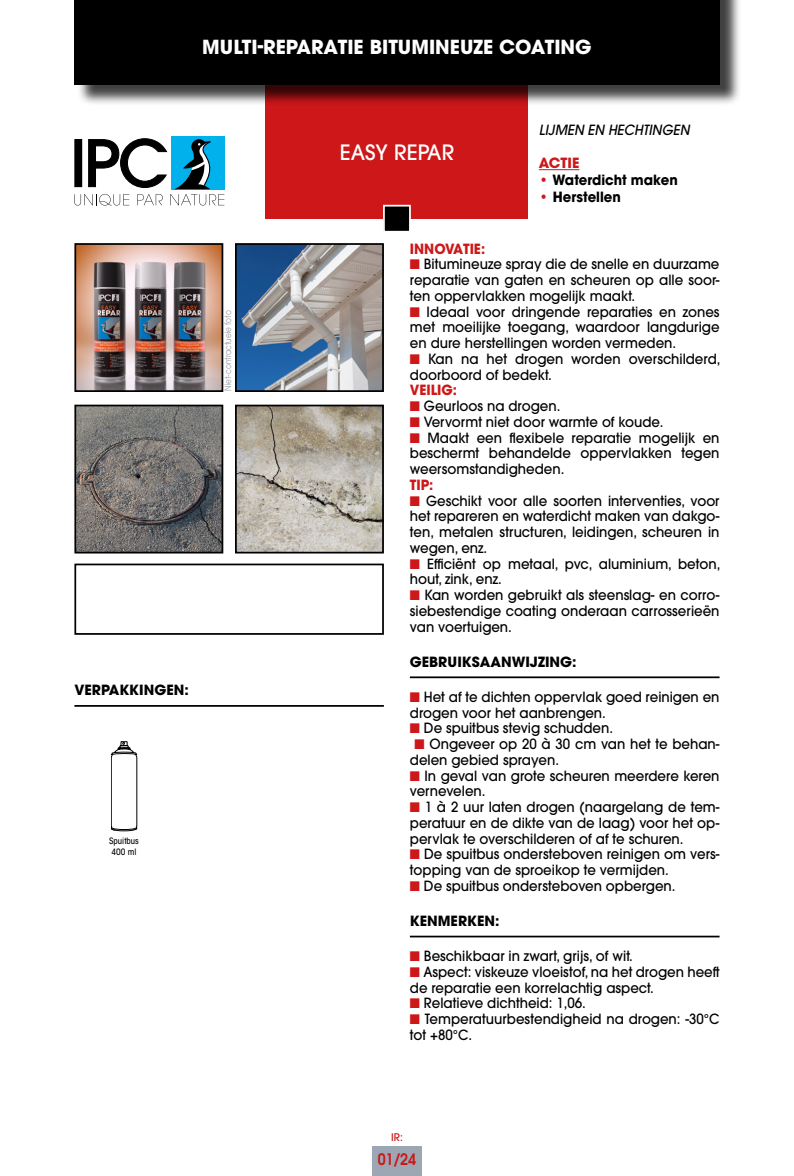
<style>
.page{position:relative;width:794px;height:1176px;background:#fff}
.page>*{position:absolute;margin:0;border:0;box-sizing:border-box;transform-origin:0 0}
.t1{font:500 21px "ITC Avant Garde Std";color:#fff}
.t2{font:700 19.25px "ITC Avant Garde Std";color:#fff}
.t3{font:600 15.75px "ITC Avant Garde Std";color:#cd1719;scale:.9 1}
.t4{font:500 14px/15.8px "ITC Avant Garde Std";color:#000;scale:.95 1}
.t5{font:700 14px "ITC Avant Garde Std";color:#000}
.t6{font:700 14px "ITC Avant Garde Std";color:#000;scale:.95 1}
.t7{font:700 14px "ITC Avant Garde Std";color:#cd1719;scale:.95 1}
.t8{font:italic 500 14px "ITC Avant Garde Std";color:#000;scale:.95 1}
.t9{font:700 14px "ITC Avant Garde Std";color:#cd1719}
.t10{font:500 10.5px "ITC Avant Garde Std";color:#cd1719}
.t11{font:8.75px "ITC Avant Garde Std";color:#91989c;scale:.85 1}
.t12{font:500 condensed 8.75px "ITC Avant Garde Std";color:#000}
.s1{color:#cd1719}
</style>
<div class="page">
<div style="left:74px;top:563px;width:310px;height:72px;border:2px solid #000"></div>
<div style="left:266px;top:79px;width:262px;height:140px;background:#cd1719"></div>
<div style="left:77px;top:0;width:664px;height:106px;background:#000;opacity:.75"></div>
<div style="left:74px;top:0;width:645px;height:84px;background:#000"></div>
<div style="left:372px;top:1146px;width:50px;height:30px;background:#9ca7b3"></div>
<div style="left:171px;top:136px;width:53px;height:53px;background:#00b1eb"></div>
<svg style="left:74px;top:138px;width:150px;height:67px"></svg>
<div style="left:384px;top:206px;width:26px;height:26px;background:#000"></div>
<div style="left:383px;top:205px;width:28px;height:28px;border:2px solid #fff"></div>
<hr style="left:539px;top:169px;width:40px;height:1px;background:#cd1719">
<hr style="left:74px;top:705px;width:310px;height:2px;background:#000">
<hr style="left:410px;top:676px;width:309px;height:2px;background:#000">
<hr style="left:410px;top:935px;width:309px;height:2px;background:#000">
<svg style="left:111px;top:741px;width:26px;height:90px"></svg>
<img style="left:77px;top:246px;width:143px;height:143px">
<div style="left:74px;top:243px;width:149px;height:149px;border:2px solid #000"></div>
<img style="left:77px;top:408px;width:143px;height:142px">
<div style="left:74px;top:405px;width:149px;height:148px;border:2px solid #000"></div>
<img style="left:238px;top:246px;width:143px;height:143px">
<div style="left:235px;top:243px;width:149px;height:149px;border:2px solid #000"></div>
<img style="left:238px;top:408px;width:143px;height:142px">
<div style="left:235px;top:405px;width:149px;height:148px;border:2px solid #000"></div>
<p class="t2" style="left:202px;top:34px;width:391px">MULTI-REPARATIE BITUMINEUZE COATING</p>
<p class="t11" style="left:223px;top:391px;width:96px;rotate:-90deg">Niet-contractuele foto</p>
<p class="t5" style="left:74px;top:681px;width:116px">VERPAKKINGEN:</p>
<p class="t12" style="left:109px;top:836px;width:31px">Spuitbus</p>
<p class="t12" style="left:112px;top:846px;width:26px">400 ml</p>
<p class="t1" style="left:340px;top:139px;width:116px">EASY REPAR</p>
<p class="t8" style="left:539px;top:121px;width:160px">LIJMEN EN HECHTINGEN</p>
<p class="t9" style="left:539px;top:154px;width:42px">ACTIE</p>
<p class="t6" style="left:539px;top:171px;width:148px"><span class="s1">•</span> Waterdicht maken</p>
<p class="t6" style="left:539px;top:187px;width:88px"><span class="s1">•</span> Herstellen</p>
<p class="t7" style="left:410px;top:239px;width:81px">INNOVATIE:</p>
<p class="t4" style="left:410px;top:256px;width:327px;text-align:justify"><span class="s1">■</span> Bitumineuze spray die de snelle en duurzame reparatie van gaten en scheuren op alle soor&shy;ten oppervlakken mogelijk maakt.</p>
<p class="t4" style="left:410px;top:303px;width:327px;text-align:justify"><span class="s1">■</span> Ideaal voor dringende reparaties en zones met moeilijke toegang, waardoor langdurige en dure herstellingen worden vermeden.</p>
<p class="t4" style="left:410px;top:351px;width:328px"><span class="s1">■</span> Kan na het drogen worden overschilderd, doorboord of bedekt.</p>
<p class="t7" style="left:410px;top:381px;width:51px">VEILIG:</p>
<p class="t4" style="left:410px;top:398px;width:160px"><span class="s1">■</span> Geurloos na drogen.</p>
<p class="t4" style="left:410px;top:414px;width:268px"><span class="s1">■</span> Vervormt niet door warmte of koude.</p>
<p class="t4" style="left:410px;top:429px;width:327px;text-align:justify"><span class="s1">■</span> Maakt een flexibele reparatie mogelijk en beschermt behandelde oppervlakken tegen weersomstandigheden.</p>
<p class="t7" style="left:410px;top:475px;width:26px">TIP:</p>
<p class="t4" style="left:410px;top:492px;width:327px;text-align:justify"><span class="s1">■</span> Geschikt voor alle soorten interventies, voor het repareren en waterdicht maken van dakgo&shy;ten, metalen structuren, leidingen, scheuren in wegen, enz.</p>
<p class="t4" style="left:410px;top:555px;width:328px"><span class="s1">■</span> Efficiënt op metaal, pvc, aluminium, beton, hout, zink, enz.</p>
<p class="t4" style="left:410px;top:587px;width:327px;text-align:justify"><span class="s1">■</span> Kan worden gebruikt als steenslag- en corro&shy;siebestendige coating onderaan carrosserieën van voertuigen.</p>
<p class="t5" style="left:410px;top:652px;width:168px">GEBRUIKSAANWIJZING:</p>
<p class="t4" style="left:410px;top:688px;width:327px"><span class="s1">■</span> Het af te dichten oppervlak goed reinigen en drogen voor het aanbrengen.</p>
<p class="t4" style="left:410px;top:720px;width:215px"><span class="s1">■</span> De spuitbus stevig schudden.</p>
<p class="t4" style="left:410px;top:736px;width:327px;text-indent:5px"><span class="s1">■</span> Ongeveer op 20 à 30 cm van het te behan&shy;delen gebied sprayen.</p>
<p class="t4" style="left:410px;top:767px;width:327px"><span class="s1">■</span> In geval van grote scheuren meerdere keren vernevelen.</p>
<p class="t4" style="left:410px;top:799px;width:327px;text-align:justify"><span class="s1">■</span> 1 à 2 uur laten drogen (naargelang de tem&shy;peratuur en de dikte van de laag) voor het op&shy;pervlak te overschilderen of af te schuren.</p>
<p class="t4" style="left:410px;top:846px;width:327px"><span class="s1">■</span> De spuitbus ondersteboven reinigen om vers&shy;topping van de sproeikop te vermijden.</p>
<p class="t4" style="left:410px;top:877px;width:281px"><span class="s1">■</span> De spuitbus ondersteboven opbergen.</p>
<p class="t5" style="left:410px;top:911px;width:91px">KENMERKEN:</p>
<p class="t4" style="left:410px;top:948px;width:236px"><span class="s1">■</span> Beschikbaar in zwart, grijs, of wit.</p>
<p class="t4" style="left:410px;top:963px;width:327px"><span class="s1">■</span> Aspect: viskeuze vloeistof, na het drogen heeft de reparatie een korrelachtig aspect.</p>
<p class="t4" style="left:410px;top:995px;width:187px"><span class="s1">■</span> Relatieve dichtheid: 1,06.</p>
<p class="t4" style="left:410px;top:1011px;width:327px"><span class="s1">■</span> Temperatuurbestendigheid na drogen: -30°C tot +80°C.</p>
<p class="t10" style="left:391px;top:1130px;width:13px">IR:</p>
<p class="t3" style="left:378px;top:1149px;width:44px">01/24</p>
</div>
